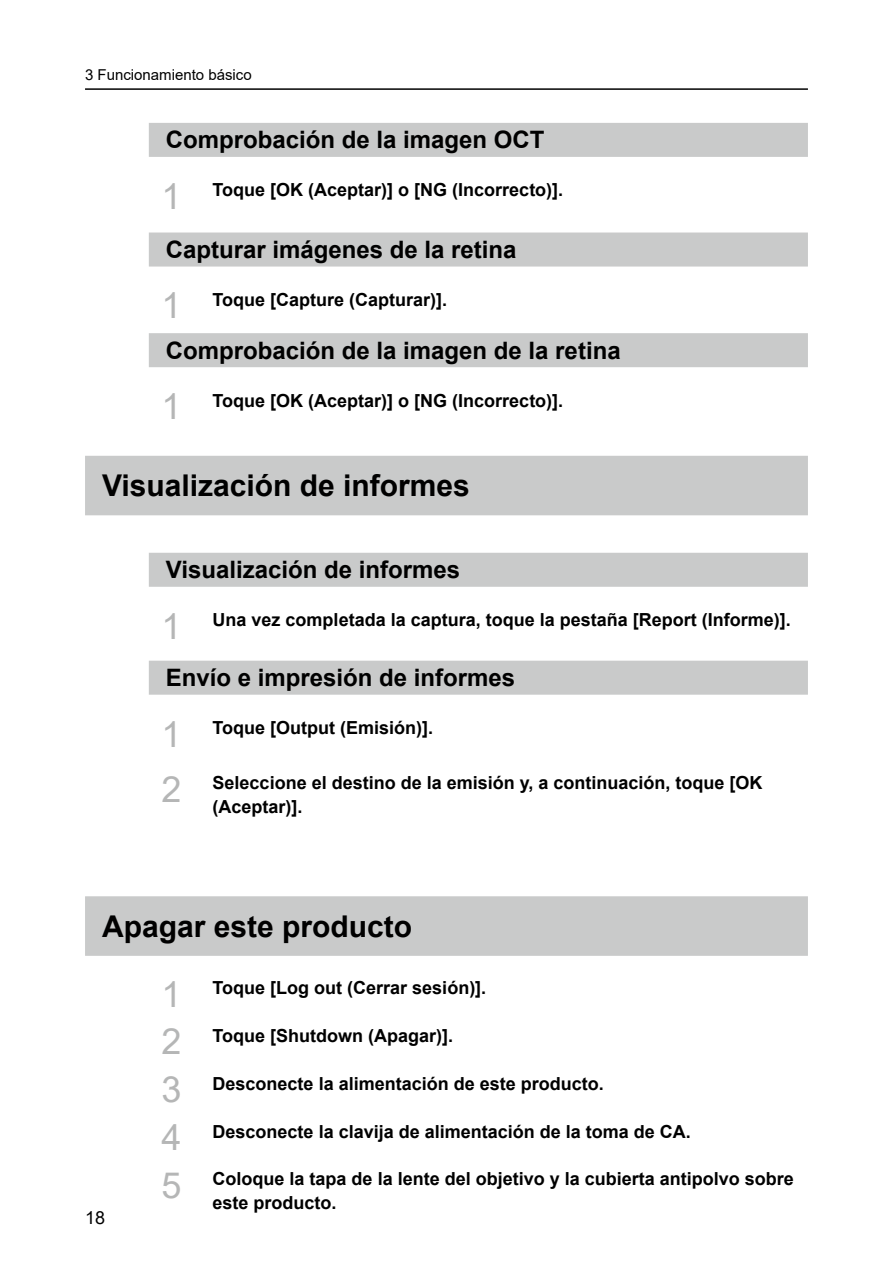
<style>
.page{position:relative;width:893px;height:1263px;background:#fff}
.page>*{position:absolute;margin:0;border:0;box-sizing:border-box;transform-origin:0 0}
.t1{font:700 30px "Arial";color:#000}
.t2{font:700 24px "Arial";color:#000}
.t3{font:700 18px/24px "Arial";color:#000}
.t4{font:18px "Arial";color:#000}
.t5{font:15px "Arial";color:#000}
.s1{font-weight:400;font-size:36px;color:#b5b6b6}
</style>
<div class="page">
<hr style="left:85px;top:88px;width:723px;height:2px;background:#000">
<div style="left:149px;top:123px;width:659px;height:34px;background:#c9caca"></div>
<div style="left:149px;top:233px;width:659px;height:34px;background:#c9caca"></div>
<div style="left:149px;top:333px;width:659px;height:34px;background:#c9caca"></div>
<div style="left:85px;top:456px;width:723px;height:59px;background:#c9caca"></div>
<div style="left:149px;top:553px;width:659px;height:34px;background:#c9caca"></div>
<div style="left:149px;top:661px;width:659px;height:34px;background:#c9caca"></div>
<div style="left:85px;top:896px;width:723px;height:60px;background:#c9caca"></div>
<p class="t5" style="left:85px;top:64px;width:168px">3 Funcionamiento básico</p>
<h2 class="t2" style="left:166px;top:123px;width:380px">Comprobación de la imagen OCT</h2>
<p class="t3" style="left:162px;top:178px;width:403px"><span class="s1">1</span> Toque [OK (Aceptar)] o [NG (Incorrecto)].</p>
<h2 class="t2" style="left:166px;top:233px;width:352px">Capturar imágenes de la retina</h2>
<p class="t3" style="left:162px;top:288px;width:287px"><span class="s1">1</span> Toque [Capture (Capturar)].</p>
<h2 class="t2" style="left:166px;top:333px;width:456px">Comprobación de la imagen de la retina</h2>
<p class="t3" style="left:162px;top:388px;width:403px"><span class="s1">1</span> Toque [OK (Aceptar)] o [NG (Incorrecto)].</p>
<h1 class="t1" style="left:102px;top:465px;width:369px">Visualización de informes</h1>
<h2 class="t2" style="left:166px;top:553px;width:296px">Visualización de informes</h2>
<p class="t3" style="left:162px;top:608px;width:631px"><span class="s1">1</span> Una vez completada la captura, toque la pestaña [Report (Informe)].</p>
<h2 class="t2" style="left:166px;top:661px;width:351px">Envío e impresión de informes</h2>
<p class="t3" style="left:162px;top:716px;width:273px"><span class="s1">1</span> Toque [Output (Emisión)].</p>
<p class="t3" style="left:213px;top:771px;width:551px;text-indent:-51px"><span class="s1">2</span> Seleccione el destino de la emisión y, a continuación, toque [OK (Aceptar)].</p>
<h1 class="t1" style="left:102px;top:905px;width:312px">Apagar este producto</h1>
<p class="t3" style="left:162px;top:976px;width:326px"><span class="s1">1</span> Toque [Log out (Cerrar sesión)].</p>
<p class="t3" style="left:162px;top:1024px;width:293px"><span class="s1">2</span> Toque [Shutdown (Apagar)].</p>
<p class="t3" style="left:162px;top:1072px;width:444px"><span class="s1">3</span> Desconecte la alimentación de este producto.</p>
<p class="t3" style="left:162px;top:1119px;width:531px"><span class="s1">4</span> Desconecte la clavija de alimentación de la toma de CA.</p>
<p class="t3" style="left:213px;top:1167px;width:583px;text-indent:-51px"><span class="s1">5</span> Coloque la tapa de la lente del objetivo y la cubierta antipolvo sobre este producto.</p>
<p class="t4" style="left:85px;top:1205px;width:22px">18</p>
</div>
